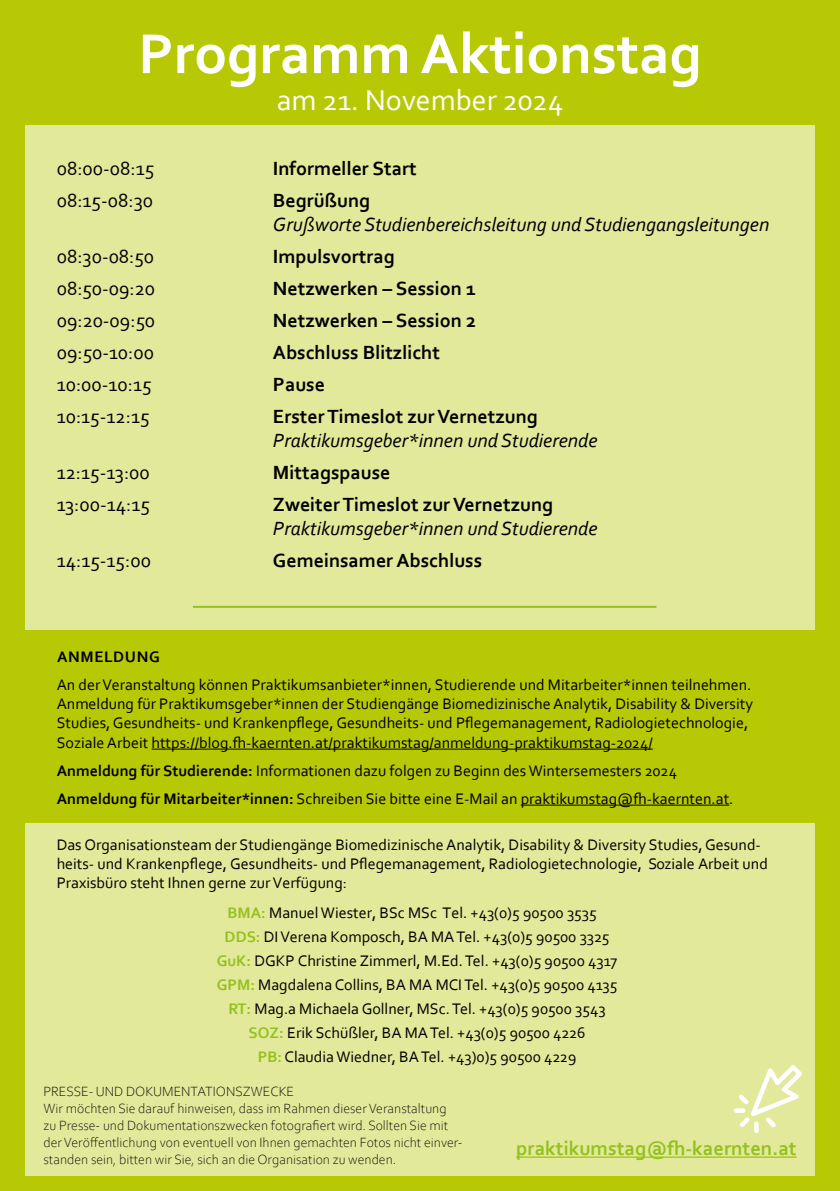
<style>
.page{position:relative;width:840px;height:1191px;background:#fff}
.page>*{position:absolute;margin:0;border:0;box-sizing:border-box;transform-origin:0 0}
.t1{font:700 58.8px "Corbel";color:#fff}
.t2{font:30px "Corbel";color:#fff}
.t3{font:700 20.6px "Corbel";color:#95c11f}
.t4{font:700 20px "Corbel";color:#000}
.t5{font:italic 20px "Corbel";color:#000}
.t6{font:20px "Corbel";color:#000}
.t7{font:16px/19.2px "Corbel";color:#000}
.t8{font:700 16px "Corbel";letter-spacing:.04em;color:#000}
.t9{font:300 14px/16.8px "Corbel";color:#000}
.s1{font-weight:700}
.s2{font-weight:700;color:#95c11f}
</style>
<div class="page">
<div style="left:0;top:0;width:839px;height:1191px;background:#b7c904"></div>
<div style="left:25px;top:125px;width:789px;height:1050px;background:#e2e99a"></div>
<div style="left:11px;top:630px;width:817px;height:193px;background:#b7c904"></div>
<hr style="left:151px;top:748px;width:501px;height:1px;background:#000">
<hr style="left:520px;top:804px;width:208px;height:1px;background:#000">
<hr style="left:516px;top:1156px;width:280px;height:1px;background:#95c11f">
<svg style="left:733px;top:1108px;width:12px;height:4px"></svg>
<div style="left:753px;top:1121px;width:5px;height:12px;background:#fff;border-radius:2px"></div>
<svg style="left:738px;top:1065px;width:63px;height:62px"></svg>
<hr style="left:193px;top:606px;width:463px;height:2px;background:#95c11f">
<h1 class="t1" style="left:138px;top:17px;width:564px">Programm Aktionstag</h1>
<h2 class="t2" style="left:276px;top:81px;width:288px">am 21. November 2024</h2>
<p class="t6" style="left:57px;top:156px;width:99px">08:00-08:15</p>
<p class="t4" style="left:273px;top:156px;width:145px">Informeller Start</p>
<p class="t6" style="left:57px;top:188px;width:98px">08:15-08:30</p>
<p class="t4" style="left:273px;top:188px;width:99px">Begrüßung</p>
<p class="t5" style="left:273px;top:212px;width:497px">Grußworte Studienbereichsleitung und Studiengangsleitungen</p>
<p class="t6" style="left:57px;top:244px;width:99px">08:30-08:50</p>
<p class="t4" style="left:273px;top:244px;width:123px">Impulsvortrag</p>
<p class="t6" style="left:57px;top:276px;width:100px">08:50-09:20</p>
<p class="t4" style="left:273px;top:276px;width:204px">Netzwerken – Session 1</p>
<p class="t6" style="left:57px;top:308px;width:100px">09:20-09:50</p>
<p class="t4" style="left:273px;top:308px;width:204px">Netzwerken – Session 2</p>
<p class="t6" style="left:57px;top:340px;width:99px">09:50-10:00</p>
<p class="t4" style="left:273px;top:340px;width:168px">Abschluss Blitzlicht</p>
<p class="t6" style="left:57px;top:372px;width:96px">10:00-10:15</p>
<p class="t4" style="left:273px;top:372px;width:53px">Pause</p>
<p class="t6" style="left:57px;top:404px;width:94px">10:15-12:15</p>
<p class="t4" style="left:273px;top:404px;width:266px">Erster Timeslot zur Vernetzung</p>
<p class="t5" style="left:273px;top:428px;width:326px">Praktikumsgeber*innen und Studierende</p>
<p class="t6" style="left:57px;top:460px;width:95px">12:15-13:00</p>
<p class="t4" style="left:273px;top:460px;width:119px">Mittagspause</p>
<p class="t6" style="left:57px;top:492px;width:95px">13:00-14:15</p>
<p class="t4" style="left:273px;top:492px;width:281px">Zweiter Timeslot zur Vernetzung</p>
<p class="t5" style="left:273px;top:516px;width:326px">Praktikumsgeber*innen und Studierende</p>
<p class="t6" style="left:57px;top:548px;width:96px">14:15-15:00</p>
<p class="t4" style="left:273px;top:548px;width:211px">Gemeinsamer Abschluss</p>
<p class="t8" style="left:57px;top:647px;width:104px">ANMELDUNG</p>
<p class="t7" style="left:57px;top:674px;width:697px">An der Veranstaltung können Praktikumsanbieter*innen, Studierende und Mitarbeiter*innen teilnehmen.<br>Anmeldung für Praktikumsgeber*innen der Studiengänge Biomedizinische Analytik, Disability &amp; Diversity Studies, Gesundheits- und Krankenpflege, Gesundheits- und Pflegemanagement, Radiologietechnologie, Soziale Arbeit https://blog.fh-kaernten.at/praktikumstag/anmeldung-praktikumstag-2024/</p>
<p class="t7" style="left:57px;top:756px;width:677px;line-height:28px"><span class="s1">Anmeldung für Studierende:</span> Informationen dazu folgen zu Beginn des Wintersemesters 2024<br><span class="s1">Anmeldung für Mitarbeiter*innen:</span> Schreiben Sie bitte eine E-Mail an praktikumstag@fh-kaernten.at.</p>
<p class="t7" style="left:57px;top:834px;width:712px">Das Organisationsteam der Studiengänge Biomedizinische Analytik, Disability &amp; Diversity Studies, Gesund&shy;heits- und Krankenpflege, Gesundheits- und Pflegemanagement, Radiologietechnologie, Soziale Arbeit und<br>Praxisbüro steht Ihnen gerne zur Verfügung:</p>
<p class="t7" style="left:227px;top:903px;width:371px"><span class="s2">BMA:</span> Manuel Wiester, BSc MSc Tel. +43(0)5 90500 3535</p>
<p class="t7" style="left:224px;top:927px;width:386px"><span class="s2">DDS:</span> DI Verena Komposch, BA MA Tel. +43(0)5 90500 3325</p>
<p class="t7" style="left:217px;top:951px;width:402px"><span class="s2">GuK:</span> DGKP Christine Zimmerl, M.Ed. Tel. +43(0)5 90500 4317</p>
<p class="t7" style="left:217px;top:975px;width:402px"><span class="s2">GPM:</span> Magdalena Collins, BA MA MCI Tel. +43(0)5 90500 4135</p>
<p class="t7" style="left:228px;top:999px;width:378px"><span class="s2">RT:</span> Mag.a Michaela Gollner, MSc. Tel. +43(0)5 90500 3543</p>
<p class="t7" style="left:248px;top:1023px;width:338px"><span class="s2">SOZ:</span> Erik Schüßler, BA MA Tel. +43(0)5 90500 4226</p>
<p class="t7" style="left:257px;top:1047px;width:320px"><span class="s2">PB:</span> Claudia Wiedner, BA Tel. +43)0)5 90500 4229</p>
<p class="t9" style="left:43px;top:1083px;width:420px">PRESSE- UND DOKUMENTATIONSZWECKE<br>Wir möchten Sie darauf hinweisen, dass im Rahmen dieser Veranstaltung zu Presse- und Dokumentationszwecken fotografiert wird. Sollten Sie mit der Veröffentlichung von eventuell von Ihnen gemachten Fotos nicht einver&shy;standen sein, bitten wir Sie, sich an die Organisation zu wenden.</p>
<p class="t3" style="left:516px;top:1135px;width:282px">praktikumstag@fh-kaernten.at</p>
</div>
